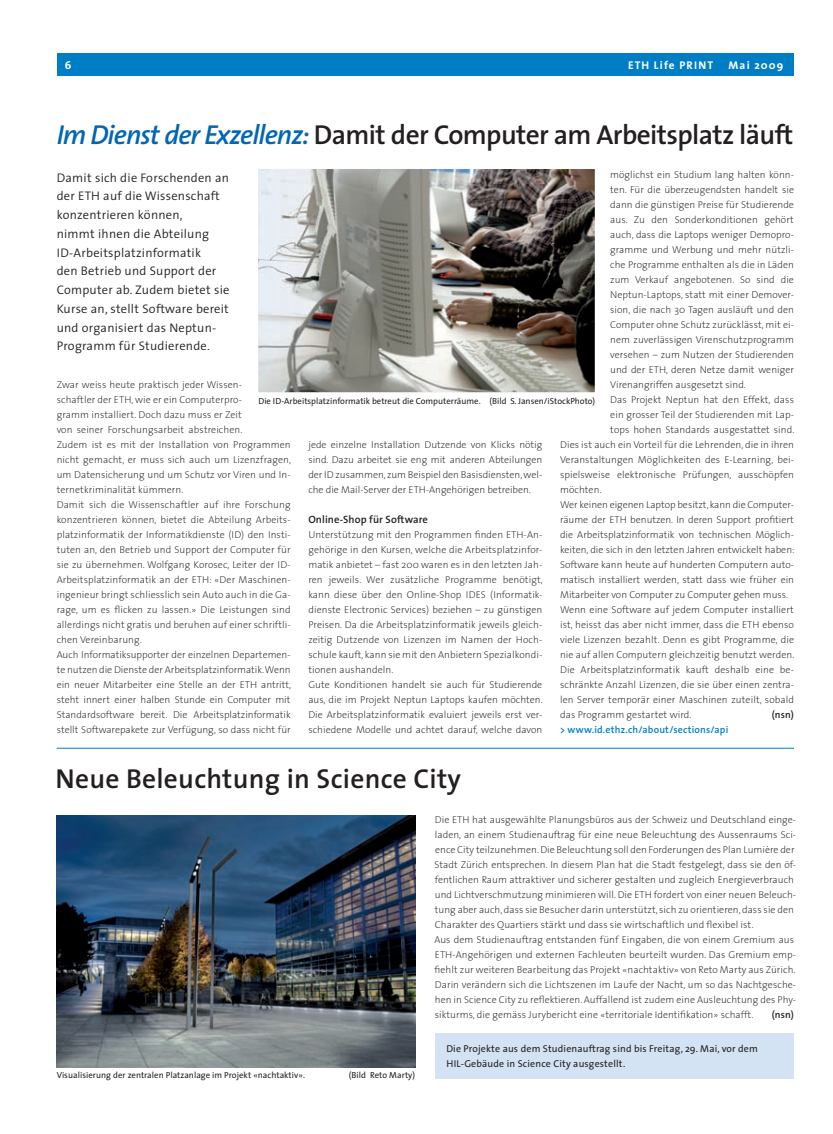
<style>
.page{position:relative;width:833px;height:1134px;background:#fff}
.page>*{position:absolute;margin:0;border:0;box-sizing:border-box;transform-origin:0 0}
.t1{font:600 27.5px "The Sans";letter-spacing:-.02em;color:#231f20}
.t2{font:600 27.5px "The Sans";letter-spacing:.01em;color:#231f20}
.t3{font:300 12.5px/18.8px "The Sans";letter-spacing:.02em;color:#231f20}
.t4{font:700 11.25px "The Sans";letter-spacing:.1em;color:#fff}
.t5{font:600 10.62px "The Sans";letter-spacing:.01em;color:#231f20}
.t6{font:200 10px/15px "The Sans";letter-spacing:.005em;color:#231f20}
.t7{font:10px/15px "The Sans";letter-spacing:.015em;color:#231f20}
.t8{font:600 10px "The Sans";letter-spacing:.02em;color:#007ec5}
.t9{font:600 10px "The Sans";letter-spacing:.01em;color:#231f20}
.t10{font:8.75px "The Sans";color:#231f20}
.s1{font-style:italic;color:#0166b3}
</style>
<div class="page">
<div style="left:80px;top:53px;width:714px;height:23px;background:#007ec5"></div>
<div style="left:57px;top:53px;width:23px;height:23px;background:#007ec5"></div>
<img style="left:258px;top:169px;width:337px;height:223px">
<img style="left:57px;top:815px;width:358px;height:253px">
<hr style="left:57px;top:748px;width:737px;height:1px;background:#007ec5">
<div style="left:436px;top:1033px;width:358px;height:45px;background:#d4e3f4"></div>
<p class="t4" style="left:65px;top:55px;width:8px">6</p>
<p class="t4" style="left:628px;top:55px;width:87px">ETH Life PRINT</p>
<p class="t4" style="left:728px;top:55px;width:56px">Mai 2009</p>
<h1 class="t1" style="left:57px;top:112px;width:738px"><span class="s1">Im Dienst der Exzellenz:</span> Damit der Computer am Arbeitsplatz läuft</h1>
<p class="t3" style="left:57px;top:168px;width:174px">Damit sich die Forschenden an der ETH auf die Wissenschaft konzentrieren können,<br>nimmt ihnen die Abteilung<br>ID-Arbeitsplatzinformatik<br>den Betrieb und Support der<br>Computer ab. Zudem bietet sie<br>Kurse an, stellt Software bereit und organisiert das Neptun-<br>Programm für Studierende.</p>
<p class="t6" style="left:57px;top:377px;width:236px">Zwar weiss heute praktisch jeder Wissen-<br>schaftler der ETH, wie er ein Computerpro-<br>gramm installiert. Doch dazu muss er Zeit<br>von seiner Forschungsarbeit abstreichen.<br>Zudem ist es mit der Installation von Programmen nicht gemacht, er muss sich auch um Lizenzfragen, um Datensicherung und um Schutz vor Viren und In&shy;ternetkriminalität kümmern.<br>Damit sich die Wissenschaftler auf ihre Forschung konzentrieren können, bietet die Abteilung Arbeits&shy;platzinformatik der Informatikdienste (ID) den Insti&shy;tuten an, den Betrieb und Support der Computer für sie zu übernehmen. Wolfgang Korosec, Leiter der ID-Arbeitsplatzinformatik an der ETH: «Der Maschinen&shy;ingenieur bringt schliesslich sein Auto auch in die Ga&shy;rage, um es flicken zu lassen.» Die Leistungen sind allerdings nicht gratis und beruhen auf einer schriftli&shy;chen Vereinbarung.<br>Auch Informatiksupporter der einzelnen Departemen&shy;te nutzen die Dienste der Arbeitsplatzinformatik. Wenn ein neuer Mitarbeiter eine Stelle an der ETH antritt, steht innert einer halben Stunde ein Computer mit Standardsoftware bereit. Die Arbeitsplatzinformatik stellt Softwarepakete zur Verfügung, so dass nicht für</p>
<p class="t6" style="left:610px;top:167px;width:185px">möglichst ein Studium lang halten könn-</p>
<p class="t6" style="left:610px;top:182px;width:185px">ten. Für die überzeugendsten handelt sie</p>
<p class="t6" style="left:610px;top:197px;width:185px">dann die günstigen Preise für Studierende</p>
<p class="t6" style="left:610px;top:212px;width:185px">aus. Zu den Sonderkonditionen gehört</p>
<p class="t6" style="left:610px;top:227px;width:185px">auch, dass die Laptops weniger Demopro-</p>
<p class="t6" style="left:610px;top:242px;width:185px">gramme und Werbung und mehr nützli-</p>
<p class="t6" style="left:610px;top:257px;width:185px">che Programme enthalten als die in Läden</p>
<p class="t6" style="left:610px;top:272px;width:185px">zum Verkauf angebotenen. So sind die</p>
<p class="t6" style="left:610px;top:287px;width:185px">Neptun-Laptops, statt mit einer Demover-</p>
<p class="t6" style="left:610px;top:302px;width:185px">sion, die nach 30 Tagen ausläuft und den</p>
<p class="t6" style="left:610px;top:317px;width:185px">Computer ohne Schutz zurücklässt, mit ei-</p>
<p class="t6" style="left:610px;top:332px;width:185px">nem zuverlässigen Virenschutzprogramm</p>
<p class="t6" style="left:610px;top:347px;width:185px">versehen – zum Nutzen der Studierenden</p>
<p class="t6" style="left:610px;top:362px;width:185px">und der ETH, deren Netze damit weniger</p>
<p class="t6" style="left:610px;top:377px;width:137px">Virenangriffen ausgesetzt sind.</p>
<p class="t6" style="left:610px;top:392px;width:185px">Das Projekt Neptun hat den Effekt, dass</p>
<p class="t6" style="left:610px;top:407px;width:185px">ein grosser Teil der Studierenden mit Lap-</p>
<p class="t6" style="left:610px;top:422px;width:186px">tops hohen Standards ausgestattet sind.</p>
<p class="t6" style="left:560px;top:437px;width:235px">Dies ist auch ein Vorteil für die Lehrenden, die in ihren</p>
<p class="t6" style="left:560px;top:452px;width:235px">Veranstaltungen Möglichkeiten des E-Learning, bei-</p>
<p class="t6" style="left:560px;top:467px;width:235px">spielsweise elektronische Prüfungen, ausschöpfen</p>
<p class="t6" style="left:560px;top:482px;width:43px">möchten.</p>
<p class="t6" style="left:560px;top:497px;width:235px">Wer keinen eigenen Laptop besitzt, kann die Computer-</p>
<p class="t6" style="left:560px;top:512px;width:235px">räume der ETH benutzen. In deren Support profitiert</p>
<p class="t6" style="left:560px;top:527px;width:235px">die Arbeitsplatzinformatik von technischen Möglich-</p>
<p class="t6" style="left:560px;top:542px;width:236px">keiten, die sich in den letzten Jahren entwickelt haben:</p>
<p class="t6" style="left:560px;top:557px;width:235px">Software kann heute auf hunderten Computern auto-</p>
<p class="t6" style="left:560px;top:572px;width:235px">matisch installiert werden, statt dass wie früher ein</p>
<p class="t6" style="left:560px;top:587px;width:230px">Mitarbeiter von Computer zu Computer gehen muss.</p>
<p class="t6" style="left:560px;top:602px;width:235px">Wenn eine Software auf jedem Computer installiert</p>
<p class="t6" style="left:560px;top:617px;width:235px">ist, heisst das aber nicht immer, dass die ETH ebenso</p>
<p class="t6" style="left:560px;top:632px;width:235px">viele Lizenzen bezahlt. Denn es gibt Programme, die</p>
<p class="t6" style="left:560px;top:647px;width:236px">nie auf allen Computern gleichzeitig benutzt werden.</p>
<p class="t6" style="left:560px;top:662px;width:235px">Die Arbeitsplatzinformatik kauft deshalb eine be-</p>
<p class="t6" style="left:560px;top:677px;width:235px">schränkte Anzahl Lizenzen, die sie über einen zentra-</p>
<p class="t6" style="left:560px;top:692px;width:235px">len Server temporär einer Maschinen zuteilt, sobald</p>
<p class="t6" style="left:560px;top:707px;width:133px">das Programm gestartet wird.</p>
<p class="t9" style="left:772px;top:706px;width:24px">(nsn)</p>
<p class="t8" style="left:560px;top:721px;width:170px">&gt; www.id.ethz.ch/about/sections/api</p>
<p class="t10" style="left:258px;top:393px;width:338px">Die ID-Arbeitsplatzinformatik betreut die Computerräume. (Bild S. Jansen/iStockPhoto)</p>
<p class="t6" style="left:308px;top:437px;width:235px;text-align:justify">jede einzelne Installation Dutzende von Klicks nötig sind. Dazu arbeitet sie eng mit anderen Abteilungen der ID zusammen, zum Beispiel den Basisdiensten, wel&shy;che die Mail-Server der ETH-Angehörigen betreiben.</p>
<p class="t5" style="left:308px;top:510px;width:121px">Online-Shop für Software</p>
<p class="t6" style="left:308px;top:527px;width:236px">Unterstützung mit den Programmen finden ETH-An&shy;gehörige in den Kursen, welche die Arbeitsplatzinfor&shy;matik anbietet – fast 200 waren es in den letzten Jah&shy;ren jeweils. Wer zusätzliche Programme benötigt, kann diese über den Online-Shop IDES (Informatik&shy;dienste Electronic Services) beziehen – zu günstigen Preisen. Da die Arbeitsplatzinformatik jeweils gleich&shy;zeitig Dutzende von Lizenzen im Namen der Hoch&shy;schule kauft, kann sie mit den Anbietern Spezialkondi&shy;tionen aushandeln.<br>Gute Konditionen handelt sie auch für Studierende aus, die im Projekt Neptun Laptops kaufen möchten.<br>Die Arbeitsplatzinformatik evaluiert jeweils erst ver&shy;schiedene Modelle und achtet darauf, welche davon</p>
<h1 class="t2" style="left:55px;top:755px;width:407px">Neue Beleuchtung in Science City</h1>
<p class="t6" style="left:434px;top:812px;width:363px">Die ETH hat ausgewählte Planungsbüros aus der Schweiz und Deutschland einge&shy;laden, an einem Studienauftrag für eine neue Beleuchtung des Aussenraums Sci&shy;ence City teilzunehmen. Die Beleuchtung soll den Forderungen des Plan Lumière der Stadt Zürich entsprechen. In diesem Plan hat die Stadt festgelegt, dass sie den öf&shy;fentlichen Raum attraktiver und sicherer gestalten und zugleich Energieverbrauch und Lichtverschmutzung minimieren will. Die ETH fordert von einer neuen Beleuch&shy;tung aber auch, dass sie Besucher darin unterstützt, sich zu orientieren, dass sie den Charakter des Quartiers stärkt und dass sie wirtschaftlich und flexibel ist.<br>Aus dem Studienauftrag entstanden fünf Eingaben, die von einem Gremium aus ETH-Angehörigen und externen Fachleuten beurteilt wurden. Das Gremium emp&shy;fiehlt zur weiteren Bearbeitung das Projekt «nachtaktiv» von Reto Marty aus Zürich.<br>Darin verändern sich die Lichtszenen im Laufe der Nacht, um so das Nachtgesche&shy;hen in Science City zu reflektieren. Auffallend ist zudem eine Ausleuchtung des Phy&shy;sikturms, die gemäss Jurybericht eine «territoriale Identifikation» schafft.</p>
<p class="t9" style="left:772px;top:1006px;width:24px">(nsn)</p>
<p class="t10" style="left:57px;top:1067px;width:250px">Visualisierung der zentralen Platzanlage im Projekt «nachtaktiv».</p>
<p class="t10" style="left:349px;top:1067px;width:68px">(Bild Reto Marty)</p>
<p class="t7" style="left:446px;top:1041px;width:313px">Die Projekte aus dem Studienauftrag sind bis Freitag, 29. Mai, vor dem<br>HIL-Gebäude in Science City ausgestellt.</p>
</div>
